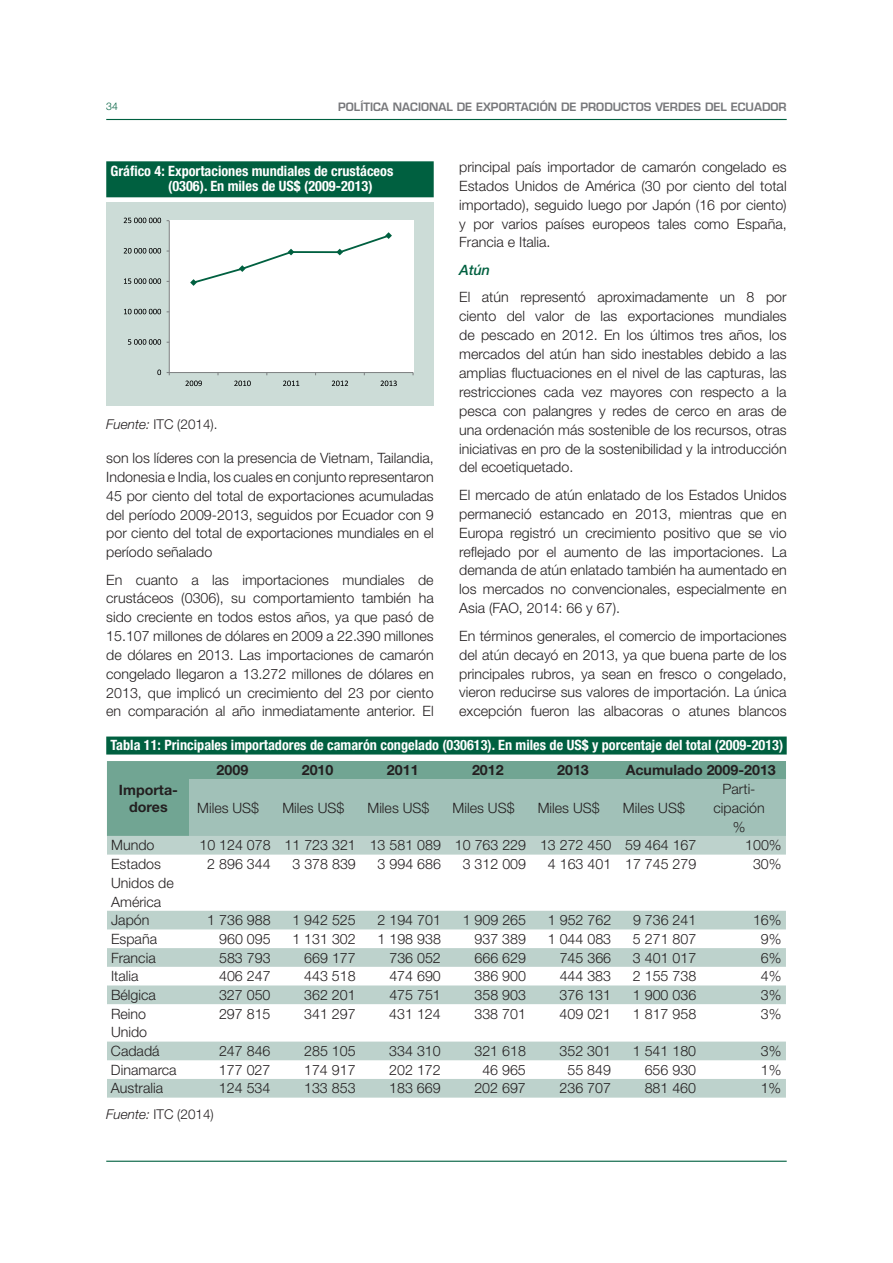
<style>
.page{position:relative;width:893px;height:1263px;background:#fff}
.page>*{position:absolute;margin:0;border:0;box-sizing:border-box;transform-origin:0 0}
.t1{font:300 14.25px/18.9px "Helvetica Neue LT Std";color:#231f20;text-align:justify}
.t2{font:700 condensed 14.25px/15px "Helvetica Neue LT Std";color:#fff}
.t3{font:700 14.25px/17.1px "Helvetica Neue LT Std";color:#231f20;text-align:center}
.t4{font:italic 500 14.25px "Helvetica Neue LT Std";color:#006040}
.t5{font:300 13.5px "Helvetica Neue LT Std";color:#231f20}
.t6{font:600 11.25px "Eurostile LT Std";color:#77787b}
.t7{font:300 10.5px "Helvetica Neue LT Std";color:#006040}
.s1{font-style:italic}
</style>
<div class="page">
<hr style="left:106px;top:119px;width:681px;height:1px;background:#006040">
<hr style="left:106px;top:1161px;width:681px;height:1px;background:#006040">
<div style="left:106px;top:161px;width:328px;height:36px;background:#006040"></div>
<div style="left:106px;top:202px;width:328px;height:204px;background:#ccdcd7"></div>
<div style="left:169px;top:221px;width:245px;height:152px;background:#fff"></div>
<hr style="left:169px;top:220px;width:244px;height:1px;background:#fff">
<hr style="left:169px;top:221px;width:1px;height:152px;background:#7b7e80">
<svg style="left:191px;top:236px;width:194px;height:49px"></svg>
<svg style="left:336px;top:249px;width:7px;height:6px"></svg>
<svg style="left:385px;top:232px;width:7px;height:7px"></svg>
<svg style="left:128px;top:339px;width:33px;height:6px"></svg>
<svg style="left:124px;top:309px;width:37px;height:5px"></svg>
<svg style="left:124px;top:278px;width:37px;height:6px"></svg>
<svg style="left:124px;top:248px;width:37px;height:6px"></svg>
<svg style="left:124px;top:218px;width:37px;height:5px"></svg>
<svg style="left:157px;top:370px;width:257px;height:16px"></svg>
<div style="left:107px;top:761px;width:679px;height:75px;background:#71a593"></div>
<div style="left:190px;top:780px;width:596px;height:56px;background:#a1c1b8"></div>
<svg style="left:107px;top:836px;width:679px;height:262px"></svg>
<div style="left:106px;top:737px;width:681px;height:18px;background:#006040"></div>
<p class="t7" style="left:106px;top:102px;width:13px">34</p>
<p class="t6" style="left:338px;top:100px;width:450px">POLÍTICA NACIONAL DE EXPORTACIÓN DE PRODUCTOS VERDES DEL ECUADOR</p>
<p class="t2" style="left:168px;top:164px;width:227px;text-indent:-58px">Gráfico 4: Exportaciones mundiales de crustáceos (0306). En miles de US$ (2009-2013)</p>
<p class="t5" style="left:106px;top:419px;width:113px"><span class="s1">Fuente:</span> ITC (2014).</p>
<p class="t1" style="left:106px;top:450px;width:329px">son los líderes con la presencia de Vietnam, Tailandia, Indonesia e India, los cuales en conjunto representaron 45 por ciento del total de exportaciones acumuladas del período 2009-2013, seguidos por Ecuador con 9 por ciento del total de exportaciones mundiales en el período señalado</p>
<p class="t1" style="left:106px;top:571px;width:329px">En cuanto a las importaciones mundiales de crustáceos (0306), su comportamiento también ha sido creciente en todos estos años, ya que pasó de 15.107 millones de dólares en 2009 a 22.390 millones de dólares en 2013. Las importaciones de camarón congelado llegaron a 13.272 millones de dólares en 2013, que implicó un crecimiento del 23 por ciento en comparación al año inmediatamente anterior. El</p>
<p class="t1" style="left:459px;top:159px;width:329px">principal país importador de camarón congelado es Estados Unidos de América (30 por ciento del total importado), seguido luego por Japón (16 por ciento) y por varios países europeos tales como España, Francia e Italia.</p>
<p class="t4" style="left:459px;top:265px;width:32px">Atún</p>
<p class="t1" style="left:459px;top:289px;width:329px">El atún representó aproximadamente un 8 por ciento del valor de las exportaciones mundiales de pescado en 2012. En los últimos tres años, los mercados del atún han sido inestables debido a las amplias fluctuaciones en el nivel de las capturas, las restricciones cada vez mayores con respecto a la pesca con palangres y redes de cerco en aras de una ordenación más sostenible de los recursos, otras iniciativas en pro de la sostenibilidad y la introducción del ecoetiquetado.</p>
<p class="t1" style="left:459px;top:487px;width:329px">El mercado de atún enlatado de los Estados Unidos permaneció estancado en 2013, mientras que en Europa registró un crecimiento positivo que se vio reflejado por el aumento de las importaciones. La demanda de atún enlatado también ha aumentado en los mercados no convencionales, especialmente en Asia (FAO, 2014: 66 y 67).</p>
<p class="t1" style="left:459px;top:627px;width:329px">En términos generales, el comercio de importaciones del atún decayó en 2013, ya que buena parte de los principales rubros, ya sean en fresco o congelado, vieron reducirse sus valores de importación. La única excepción fueron las albacoras o atunes blancos</p>
<p class="t2" style="left:110px;top:739px;width:674px">Tabla 11: Principales importadores de camarón congelado (030613). En miles de US$ y porcentaje del total (2009-2013)</p>
<p class="t3" style="left:119px;top:783px;width:61px">Importa&shy;dores</p>
<p class="t3" style="left:217px;top:763px;width:33px">2009</p>
<p class="t3" style="left:302px;top:763px;width:33px">2010</p>
<p class="t3" style="left:387px;top:763px;width:33px">2011</p>
<p class="t3" style="left:472px;top:763px;width:33px">2012</p>
<p class="t3" style="left:557px;top:763px;width:33px">2013</p>
<p class="t3" style="left:626px;top:763px;width:152px">Acumulado 2009-2013</p>
<p class="t1" style="left:197px;top:800px;width:64px">Miles US$</p>
<p class="t1" style="left:282px;top:800px;width:64px">Miles US$</p>
<p class="t1" style="left:367px;top:800px;width:64px">Miles US$</p>
<p class="t1" style="left:453px;top:800px;width:64px">Miles US$</p>
<p class="t1" style="left:538px;top:800px;width:64px">Miles US$</p>
<p class="t1" style="left:623px;top:800px;width:64px">Miles US$</p>
<p class="t1" style="left:713px;top:781px;width:53px;text-align:center">Parti&shy;cipación %</p>
<p class="t1" style="left:111px;top:837px;width:45px">Mundo</p>
<p class="t1" style="left:199px;top:837px;width:498px">10 124 078 11 723 321 13 581 089 10 763 229 13 272 450 59 464 167</p>
<p class="t1" style="left:745px;top:837px;width:38px">100%</p>
<p class="t1" style="left:111px;top:856px;width:64px;text-align:left">Estados<br>Unidos de<br>América</p>
<p class="t1" style="left:207px;top:856px;width:65px">2 896 344</p>
<p class="t1" style="left:292px;top:856px;width:65px">3 378 839</p>
<p class="t1" style="left:378px;top:856px;width:65px">3 994 686</p>
<p class="t1" style="left:463px;top:856px;width:65px">3 312 009</p>
<p class="t1" style="left:548px;top:856px;width:150px">4 163 401 17 745 279</p>
<p class="t1" style="left:753px;top:856px;width:30px">30%</p>
<p class="t1" style="left:111px;top:912px;width:40px">Japón</p>
<p class="t1" style="left:207px;top:912px;width:65px">1 736 988</p>
<p class="t1" style="left:292px;top:912px;width:65px">1 942 525</p>
<p class="t1" style="left:378px;top:912px;width:65px">2 194 701</p>
<p class="t1" style="left:463px;top:912px;width:65px">1 909 265</p>
<p class="t1" style="left:548px;top:912px;width:65px">1 952 762</p>
<p class="t1" style="left:633px;top:912px;width:65px">9 736 241</p>
<p class="t1" style="left:753px;top:912px;width:30px">16%</p>
<p class="t1" style="left:111px;top:931px;width:47px">España</p>
<p class="t1" style="left:219px;top:931px;width:53px">960 095</p>
<p class="t1" style="left:292px;top:931px;width:65px">1 131 302</p>
<p class="t1" style="left:377px;top:931px;width:65px">1 198 938</p>
<p class="t1" style="left:474px;top:931px;width:53px">937 389</p>
<p class="t1" style="left:548px;top:931px;width:65px">1 044 083</p>
<p class="t1" style="left:633px;top:931px;width:65px">5 271 807</p>
<p class="t1" style="left:761px;top:931px;width:22px">9%</p>
<p class="t1" style="left:111px;top:949px;width:46px">Francia</p>
<p class="t1" style="left:219px;top:949px;width:53px">583 793</p>
<p class="t1" style="left:304px;top:949px;width:53px">669 177</p>
<p class="t1" style="left:389px;top:949px;width:53px">736 052</p>
<p class="t1" style="left:474px;top:949px;width:53px">666 629</p>
<p class="t1" style="left:560px;top:949px;width:53px">745 366</p>
<p class="t1" style="left:633px;top:949px;width:65px">3 401 017</p>
<p class="t1" style="left:761px;top:949px;width:22px">6%</p>
<p class="t1" style="left:111px;top:968px;width:29px">Italia</p>
<p class="t1" style="left:219px;top:968px;width:53px">406 247</p>
<p class="t1" style="left:304px;top:968px;width:53px">443 518</p>
<p class="t1" style="left:389px;top:968px;width:53px">474 690</p>
<p class="t1" style="left:474px;top:968px;width:53px">386 900</p>
<p class="t1" style="left:560px;top:968px;width:53px">444 383</p>
<p class="t1" style="left:633px;top:968px;width:65px">2 155 738</p>
<p class="t1" style="left:761px;top:968px;width:22px">4%</p>
<p class="t1" style="left:111px;top:987px;width:46px">Bélgica</p>
<p class="t1" style="left:219px;top:987px;width:53px">327 050</p>
<p class="t1" style="left:304px;top:987px;width:53px">362 201</p>
<p class="t1" style="left:389px;top:987px;width:53px">475 751</p>
<p class="t1" style="left:474px;top:987px;width:53px">358 903</p>
<p class="t1" style="left:560px;top:987px;width:53px">376 131</p>
<p class="t1" style="left:633px;top:987px;width:65px">1 900 036</p>
<p class="t1" style="left:761px;top:987px;width:22px">3%</p>
<p class="t1" style="left:111px;top:1005px;width:38px">Reino<br>Unido</p>
<p class="t1" style="left:219px;top:1005px;width:53px">297 815</p>
<p class="t1" style="left:304px;top:1005px;width:53px">341 297</p>
<p class="t1" style="left:389px;top:1005px;width:53px">431 124</p>
<p class="t1" style="left:474px;top:1005px;width:53px">338 701</p>
<p class="t1" style="left:560px;top:1005px;width:53px">409 021</p>
<p class="t1" style="left:633px;top:1005px;width:65px">1 817 958</p>
<p class="t1" style="left:761px;top:1005px;width:22px">3%</p>
<p class="t1" style="left:111px;top:1043px;width:50px">Cadadá</p>
<p class="t1" style="left:219px;top:1043px;width:53px">247 846</p>
<p class="t1" style="left:304px;top:1043px;width:53px">285 105</p>
<p class="t1" style="left:389px;top:1043px;width:53px">334 310</p>
<p class="t1" style="left:474px;top:1043px;width:53px">321 618</p>
<p class="t1" style="left:559px;top:1043px;width:53px">352 301</p>
<p class="t1" style="left:633px;top:1043px;width:65px">1 541 180</p>
<p class="t1" style="left:761px;top:1043px;width:22px">3%</p>
<p class="t1" style="left:111px;top:1061px;width:67px">Dinamarca</p>
<p class="t1" style="left:219px;top:1061px;width:53px">177 027</p>
<p class="t1" style="left:304px;top:1061px;width:53px">174 917</p>
<p class="t1" style="left:389px;top:1061px;width:53px">202 172</p>
<p class="t1" style="left:482px;top:1061px;width:45px">46 965</p>
<p class="t1" style="left:567px;top:1061px;width:45px">55 849</p>
<p class="t1" style="left:645px;top:1061px;width:53px">656 930</p>
<p class="t1" style="left:761px;top:1061px;width:22px">1%</p>
<p class="t1" style="left:111px;top:1080px;width:54px">Australia</p>
<p class="t1" style="left:219px;top:1080px;width:53px">124 534</p>
<p class="t1" style="left:304px;top:1080px;width:53px">133 853</p>
<p class="t1" style="left:389px;top:1080px;width:53px">183 669</p>
<p class="t1" style="left:474px;top:1080px;width:53px">202 697</p>
<p class="t1" style="left:559px;top:1080px;width:53px">236 707</p>
<p class="t1" style="left:645px;top:1080px;width:53px">881 460</p>
<p class="t1" style="left:761px;top:1080px;width:22px">1%</p>
<p class="t5" style="left:106px;top:1109px;width:109px"><span class="s1">Fuente:</span> ITC (2014)</p>
</div>
